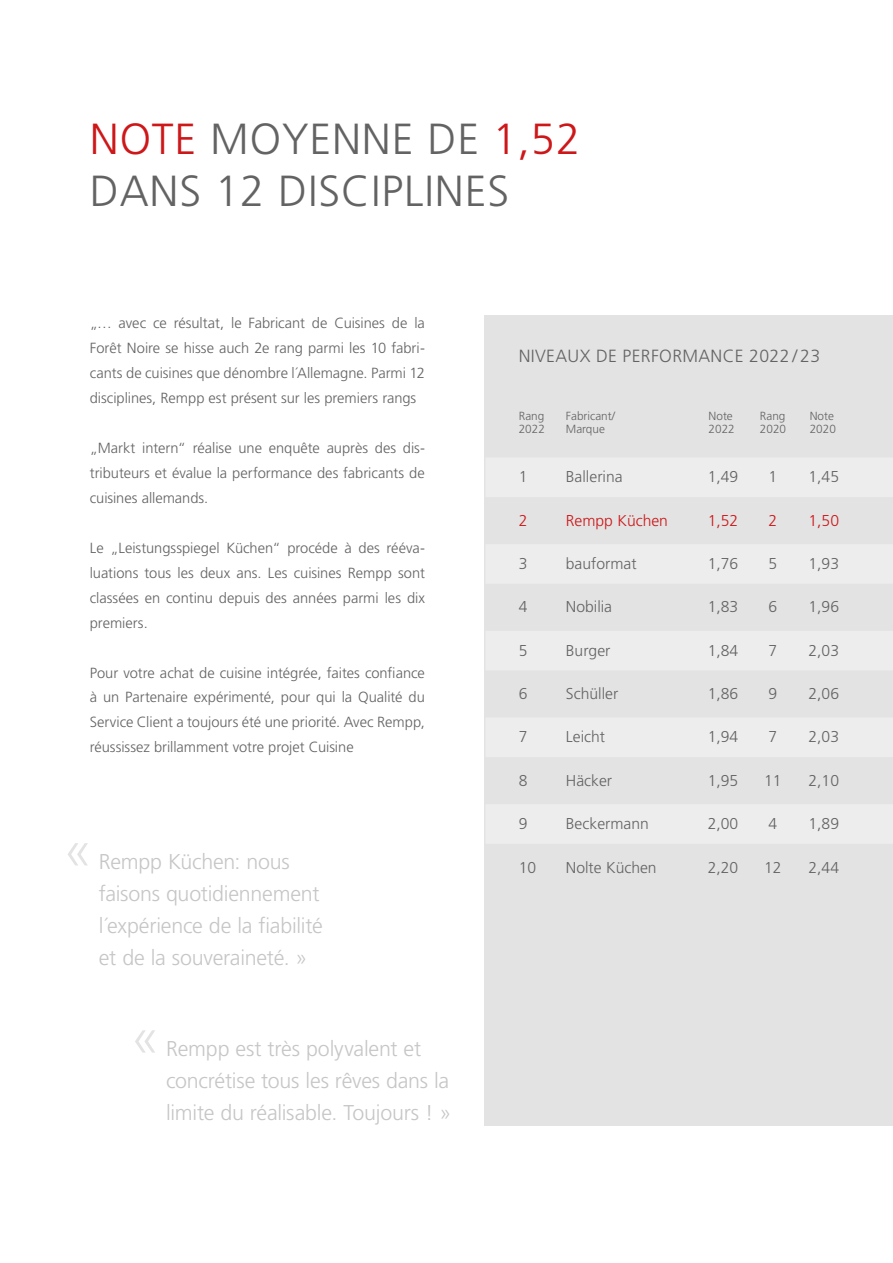
<style>
.page{position:relative;width:893px;height:1263px;background:#fff}
.page>*{position:absolute;margin:0;border:0;box-sizing:border-box;transform-origin:0 0}
.t1{font:300 54.45px "Frutiger LT Pro";color:#e3e3e3}
.t2{font:300 43.5px/52.2px "Frutiger LT Pro";letter-spacing:.02em;color:#646363}
.t3{font:300 21.45px/32.1px "Frutiger LT Pro";letter-spacing:-.01em;color:#c6c6c6}
.t4{font:300 17.7px "Frutiger LT Pro";letter-spacing:.02em;color:#646363}
.t5{font:300 15.75px "Frutiger LT Pro";color:#646363}
.t6{font:300 15.75px "Frutiger LT Pro";color:#cd1719}
.t7{font:300 14.7px/24.9px "Frutiger LT Pro";color:#646363;text-align:justify}
.t8{font:300 11.85px "Frutiger LT Pro";color:#646363}
.s1{color:#cd1719}
</style>
<div class="page">
<div style="left:485px;top:316px;width:408px;height:810px;background:#e3e3e3"></div>
<div style="left:485px;top:457px;width:408px;height:40px;background:#ededed"></div>
<div style="left:485px;top:544px;width:408px;height:40px;background:#ededed"></div>
<div style="left:485px;top:631px;width:408px;height:39px;background:#ededed"></div>
<div style="left:485px;top:717px;width:408px;height:40px;background:#ededed"></div>
<div style="left:485px;top:804px;width:408px;height:40px;background:#ededed"></div>
<h2 class="t2" style="left:90px;top:113px;width:492px"><span class="s1">NOTE</span> MOYENNE DE <span class="s1">1,52<br></span>DANS 12 DISCIPLINES</h2>
<p class="t7" style="left:90px;top:310px;width:337px">„… avec ce résultat, le Fabricant de Cuisines de la Forêt Noire se hisse auch 2e rang parmi les 10 fabri&shy;cants de cuisines que dénombre l´Allemagne. Parmi 12 disciplines, Rempp est présent sur les premiers rangs</p>
<p class="t7" style="left:90px;top:435px;width:337px">„Markt intern“ réalise une enquête auprès des dis&shy;tributeurs et évalue la performance des fabricants de cuisines allemands.</p>
<p class="t7" style="left:90px;top:535px;width:337px">Le „Leistungsspiegel Küchen“ procéde à des rééva&shy;luations tous les deux ans. Les cuisines Rempp sont classées en continu depuis des années parmi les dix premiers.</p>
<p class="t7" style="left:90px;top:660px;width:337px">Pour votre achat de cuisine intégrée, faites confiance à un Partenaire expérimenté, pour qui la Qualité du Service Client a toujours été une priorité. Avec Rempp, réussissez brillamment votre projet Cuisine</p>
<h1 class="t1" style="left:63px;top:818px;width:32px">«</h1>
<h3 class="t3" style="left:99px;top:846px;width:226px">Rempp Küchen: nous faisons quotidiennement l´expérience de la fiabilité et de la souveraineté. »</h3>
<h1 class="t1" style="left:130px;top:1005px;width:32px">«</h1>
<h3 class="t3" style="left:166px;top:1033px;width:287px">Rempp est très polyvalent et concrétise tous les rêves dans la limite du réalisable. Toujours ! »</h3>
<p class="t4" style="left:519px;top:345px;width:303px">NIVEAUX DE PERFORMANCE 2022 / 23</p>
<p class="t8" style="left:519px;top:409px;width:27px">Rang</p>
<p class="t8" style="left:566px;top:409px;width:51px">Fabricant/</p>
<p class="t8" style="left:709px;top:409px;width:26px">Note</p>
<p class="t8" style="left:760px;top:409px;width:27px">Rang</p>
<p class="t8" style="left:810px;top:409px;width:26px">Note</p>
<p class="t8" style="left:519px;top:422px;width:28px">2022</p>
<p class="t8" style="left:566px;top:422px;width:41px">Marque</p>
<p class="t8" style="left:709px;top:422px;width:28px">2022</p>
<p class="t8" style="left:760px;top:422px;width:28px">2020</p>
<p class="t8" style="left:810px;top:422px;width:28px">2020</p>
<p class="t5" style="left:519px;top:468px;width:10px">1</p>
<p class="t5" style="left:566px;top:468px;width:58px">Ballerina</p>
<p class="t5" style="left:708px;top:468px;width:32px">1,49</p>
<p class="t5" style="left:768px;top:468px;width:10px">1</p>
<p class="t5" style="left:808px;top:468px;width:32px">1,45</p>
<p class="t6" style="left:519px;top:511px;width:10px">2</p>
<p class="t6" style="left:566px;top:511px;width:104px">Rempp Küchen</p>
<p class="t6" style="left:708px;top:511px;width:32px">1,52</p>
<p class="t6" style="left:768px;top:511px;width:10px">2</p>
<p class="t6" style="left:808px;top:511px;width:32px">1,50</p>
<p class="t5" style="left:519px;top:554px;width:10px">3</p>
<p class="t5" style="left:566px;top:554px;width:72px">bauformat</p>
<p class="t5" style="left:708px;top:554px;width:32px">1,76</p>
<p class="t5" style="left:768px;top:554px;width:10px">5</p>
<p class="t5" style="left:808px;top:554px;width:32px">1,93</p>
<p class="t5" style="left:519px;top:598px;width:10px">4</p>
<p class="t5" style="left:566px;top:598px;width:48px">Nobilia</p>
<p class="t5" style="left:708px;top:598px;width:32px">1,83</p>
<p class="t5" style="left:768px;top:598px;width:10px">6</p>
<p class="t5" style="left:808px;top:598px;width:32px">1,96</p>
<p class="t5" style="left:519px;top:641px;width:10px">5</p>
<p class="t5" style="left:566px;top:641px;width:46px">Burger</p>
<p class="t5" style="left:708px;top:641px;width:32px">1,84</p>
<p class="t5" style="left:768px;top:641px;width:10px">7</p>
<p class="t5" style="left:808px;top:641px;width:32px">2,03</p>
<p class="t5" style="left:519px;top:684px;width:10px">6</p>
<p class="t5" style="left:566px;top:684px;width:54px">Schüller</p>
<p class="t5" style="left:708px;top:684px;width:32px">1,86</p>
<p class="t5" style="left:768px;top:684px;width:10px">9</p>
<p class="t5" style="left:808px;top:684px;width:32px">2,06</p>
<p class="t5" style="left:519px;top:728px;width:10px">7</p>
<p class="t5" style="left:566px;top:728px;width:41px">Leicht</p>
<p class="t5" style="left:708px;top:728px;width:32px">1,94</p>
<p class="t5" style="left:768px;top:728px;width:10px">7</p>
<p class="t5" style="left:808px;top:728px;width:32px">2,03</p>
<p class="t5" style="left:519px;top:771px;width:10px">8</p>
<p class="t5" style="left:566px;top:771px;width:48px">Häcker</p>
<p class="t5" style="left:708px;top:771px;width:32px">1,95</p>
<p class="t5" style="left:764px;top:771px;width:19px">11</p>
<p class="t5" style="left:808px;top:771px;width:32px">2,10</p>
<p class="t5" style="left:519px;top:814px;width:10px">9</p>
<p class="t5" style="left:566px;top:814px;width:84px">Beckermann</p>
<p class="t5" style="left:708px;top:814px;width:32px">2,00</p>
<p class="t5" style="left:768px;top:814px;width:10px">4</p>
<p class="t5" style="left:808px;top:814px;width:32px">1,89</p>
<p class="t5" style="left:519px;top:858px;width:19px">10</p>
<p class="t5" style="left:566px;top:858px;width:92px">Nolte Küchen</p>
<p class="t5" style="left:708px;top:858px;width:32px">2,20</p>
<p class="t5" style="left:764px;top:858px;width:19px">12</p>
<p class="t5" style="left:808px;top:858px;width:32px">2,44</p>
</div>
